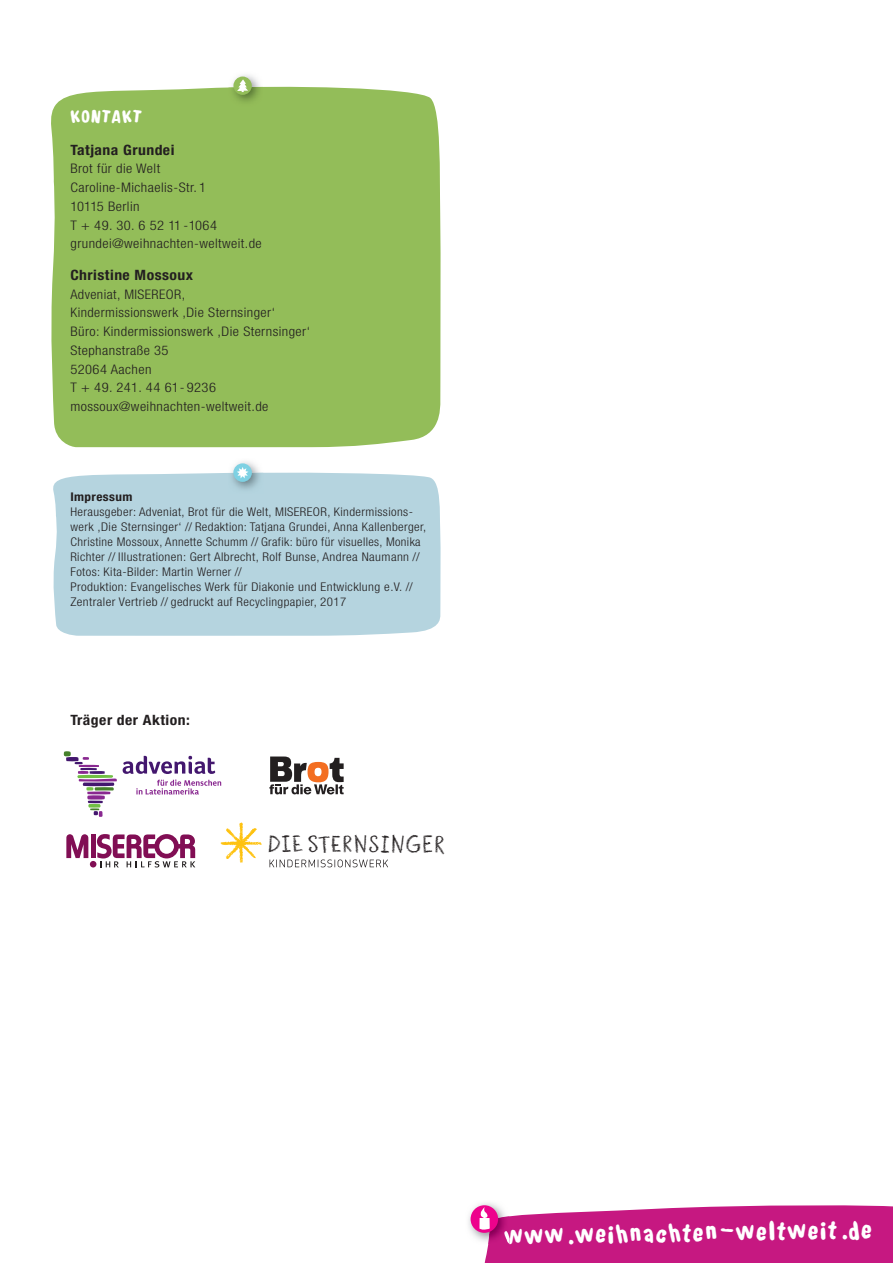
<style>
.page{position:relative;width:893px;height:1263px;background:#fff}
.page>*{position:absolute;margin:0;border:0;box-sizing:border-box;transform-origin:0 0}
.t1{font:27px "Shakethatbooty";color:#fff}
.t2{font:21px "Sternsinger";letter-spacing:.025em;color:#231f20}
.t3{font:18px "Shakethatbooty";letter-spacing:.08em;color:#fff}
.t4{font:700 condensed 14.25px "Helvetica Neue";letter-spacing:.03em;color:#231f20;scale:1.1 1}
.t5{font:300 condensed 13.2px/18.8px "Helvetica Neue";letter-spacing:.03em;color:#231f20;scale:1.08 1}
.t6{font:300 condensed 13.2px/18.8px "Helvetica Neue";letter-spacing:.03em;color:#231f20;scale:1.1 1}
.t7{font:300 condensed 12px/15px "Helvetica Neue";letter-spacing:.03em;color:#231f20;scale:1.08 1}
.t8{font:700 condensed 12px "Helvetica Neue";letter-spacing:.03em;color:#231f20;scale:1.1 1}
</style>
<div class="page">
<img style="left:468px;top:1203px;width:25px;height:36px">
<div style="left:471px;top:1205px;width:27px;height:28px;background:#ed028c;border-radius:50%"></div>
<svg style="left:479px;top:1204px;width:414px;height:59px;background:#cb2e8d"></svg>
<div style="left:51px;top:86px;width:390px;height:361px;background:#93bd59"></div>
<img style="left:228px;top:75px;width:35px;height:31px">
<div style="left:233px;top:77px;width:19px;height:18px;background:#93bd59;border-radius:50%"></div>
<svg style="left:237px;top:79px;width:11px;height:13px"></svg>
<div style="left:53px;top:472px;width:388px;height:164px;background:#b5d4df"></div>
<img style="left:228px;top:461px;width:35px;height:32px">
<div style="left:233px;top:463px;width:19px;height:19px;background:#7ed1e3;border-radius:50%"></div>
<svg style="left:237px;top:467px;width:11px;height:11px"></svg>
<svg style="left:64px;top:751px;width:53px;height:66px"></svg>
<svg style="left:123px;top:756px;width:98px;height:38px"></svg>
<svg style="left:269px;top:756px;width:75px;height:38px"></svg>
<svg style="left:66px;top:834px;width:129px;height:33px"></svg>
<svg style="left:270px;top:859px;width:118px;height:8px"></svg>
<svg style="left:221px;top:822px;width:41px;height:41px"></svg>
<h3 class="t3" style="left:70px;top:109px;width:72px">KONTAKT</h3>
<p class="t4" style="left:70px;top:141px;width:96px">Tatjana Grundei</p>
<p class="t6" style="left:70px;top:159px;width:175px">Brot für die Welt<br>Caroline-Michaelis-Str. 1<br>10115 Berlin<br>T + 49. 30. 6 52 11 -1064 grundei@weihnachten-weltweit.de</p>
<p class="t4" style="left:70px;top:266px;width:113px">Christine Mossoux</p>
<p class="t5" style="left:70px;top:284px;width:223px">Adveniat, MISEREOR,<br>Kindermissionswerk ‚Die Sternsinger‘<br>Büro: Kindermissionswerk ‚Die Sternsinger‘<br>Stephanstraße 35<br>52064 Aachen<br>T + 49. 241. 44 61- 9236 mossoux@weihnachten-weltweit.de</p>
<p class="t8" style="left:70px;top:489px;width:58px">Impressum</p>
<p class="t7" style="left:70px;top:504px;width:331px">Herausgeber: Adveniat, Brot für die Welt, MISEREOR, Kindermissions&shy;werk ‚Die Sternsinger‘ // Redaktion: Tatjana Grundei, Anna Kallenberger, Christine Mossoux, Annette Schumm // Grafik: büro für visuelles, Monika Richter // Illustrationen: Gert Albrecht, Rolf Bunse, Andrea Naumann // Fotos: Kita-Bilder: Martin Werner //<br>Produktion: Evangelisches Werk für Diakonie und Entwicklung e.V. // Zentraler Vertrieb // gedruckt auf Recyclingpapier, 2017</p>
<p class="t4" style="left:70px;top:711px;width:110px">Träger der Aktion:</p>
<h2 class="t2" style="left:268px;top:829px;width:179px">DI E STErNSINGeR</h2>
<h1 class="t1" style="left:504px;top:1221px;width:369px;rotate:-1deg">www.weihnachten-weltweit.de</h1>
</div>
